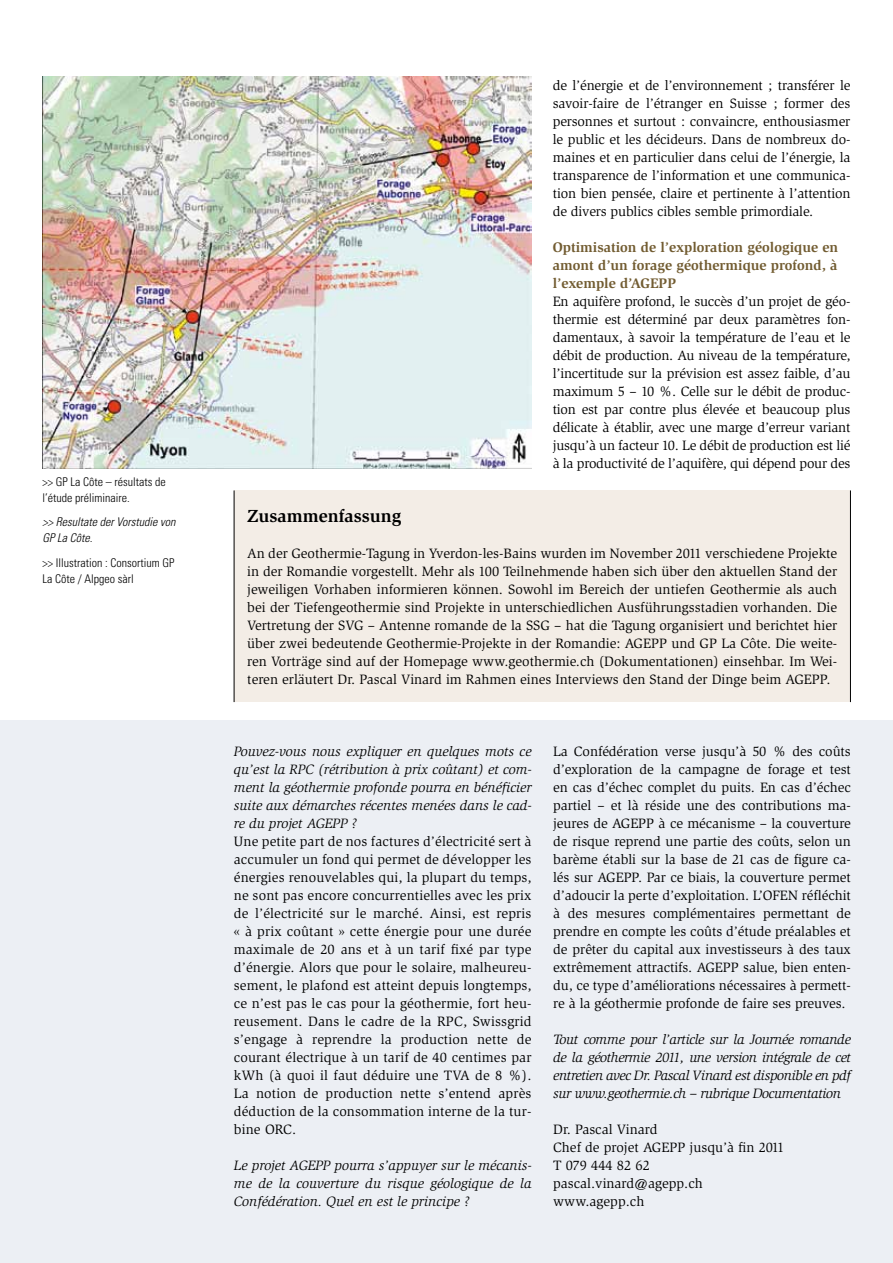
<style>
.page{position:relative;width:893px;height:1263px;background:#fff}
.page>*{position:absolute;margin:0;border:0;box-sizing:border-box;transform-origin:0 0}
.t1{font:700 18px "Slimbach";color:#000}
.t2{font:700 14.25px/18px "Slimbach";color:#725c31;text-align:justify}
.t3{font:13.95px/18px "Slimbach";letter-spacing:-.005em;color:#000;text-align:justify}
.t4{font:italic 13.95px/18px "Slimbach";color:#000;text-align:justify}
.t5{font:300 condensed 12px/15.8px "Univers";color:#000}
.t6{font:italic 300 condensed 12px/15.8px "Univers";color:#000}
</style>
<div class="page">
<div style="left:235px;top:490px;width:615px;height:212px;background:#f3ede6"></div>
<hr style="left:234px;top:490px;width:1px;height:212px;background:#000">
<hr style="left:850px;top:490px;width:1px;height:212px;background:#000">
<img style="left:43px;top:77px;width:488px;height:391px">
<div style="left:0;top:720px;width:893px;height:543px;background:#eceff4"></div>
<p class="t5" style="left:43px;top:474px;width:125px">&gt;&gt; GP La Côte – résultats de l’étude préliminaire.</p>
<p class="t6" style="left:43px;top:514px;width:134px">&gt;&gt; Resultate der Vorstudie von<br>GP La Côte.</p>
<p class="t5" style="left:43px;top:555px;width:133px">&gt;&gt; Illustration : Consortium GP<br>La Côte / Alpgeo sàrl</p>
<p class="t3" style="left:553px;top:76px;width:299px">de l’énergie et de l’environnement ; transférer le savoir-faire de l’étranger en Suisse ; former des personnes et surtout : convaincre, enthousiasmer le public et les décideurs. Dans de nombreux do&shy;maines et en particulier dans celui de l’énergie, la transparence de l’information et une communica&shy;tion bien pensée, claire et pertinente à l’attention de divers publics cibles semble primordiale.</p>
<p class="t2" style="left:553px;top:238px;width:287px">Optimisation de l’exploration géologique en amont d’un forage géothermique profond, à l’exemple d’AGEPP</p>
<p class="t3" style="left:553px;top:292px;width:299px">En aquifère profond, le succès d’un projet de géo&shy;thermie est déterminé par deux paramètres fon&shy;damentaux, à savoir la température de l’eau et le débit de production. Au niveau de la température, l’incertitude sur la prévision est assez faible, d’au maximum 5 – 10 %. Celle sur le débit de produc&shy;tion est par contre plus élevée et beaucoup plus délicate à établir, avec une marge d’erreur variant jusqu’à un facteur 10. Le débit de production est lié à la productivité de l’aquifère, qui dépend pour des</p>
<p class="t1" style="left:247px;top:505px;width:156px">Zusammenfassung</p>
<p class="t3" style="left:247px;top:544px;width:591px">An der Geothermie-Tagung in Yverdon-les-Bains wurden im November 2011 verschiedene Projekte in der Romandie vorgestellt. Mehr als 100 Teilnehmende haben sich über den aktuellen Stand der jeweiligen Vorhaben informieren können. Sowohl im Bereich der untiefen Geothermie als auch bei der Tiefengeothermie sind Projekte in unterschiedlichen Ausführungsstadien vorhanden. Die Vertretung der SVG – Antenne romande de la SSG – hat die Tagung organisiert und berichtet hier über zwei bedeutende Geothermie-Projekte in der Romandie: AGEPP und GP La Côte. Die weite&shy;ren Vorträge sind auf der Homepage www.geothermie.ch (Dokumentationen) einsehbar. Im Wei&shy;teren erläutert Dr. Pascal Vinard im Rahmen eines Interviews den Stand der Dinge beim AGEPP.</p>
<p class="t4" style="left:234px;top:742px;width:299px">Pouvez-vous nous expliquer en quelques mots ce qu’est la RPC (rétribution à prix coûtant) et com&shy;ment la géothermie profonde pourra en bénéficier suite aux démarches récentes menées dans le cad&shy;re du projet AGEPP ?</p>
<p class="t3" style="left:234px;top:832px;width:299px">Une petite part de nos factures d’électricité sert à accumuler un fond qui permet de développer les énergies renouvelables qui, la plupart du temps, ne sont pas encore concurrentielles avec les prix de l’électricité sur le marché. Ainsi, est repris « à prix coûtant » cette énergie pour une durée maximale de 20 ans et à un tarif fixé par type d’énergie. Alors que pour le solaire, malheureu&shy;sement, le plafond est atteint depuis longtemps, ce n’est pas le cas pour la géothermie, fort heu&shy;reusement. Dans le cadre de la RPC, Swissgrid s’engage à reprendre la production nette de courant électrique à un tarif de 40 centimes par kWh (à quoi il faut déduire une TVA de 8 %).<br>La notion de production nette s’entend après déduction de la consommation interne de la tur&shy;bine ORC.</p>
<p class="t4" style="left:234px;top:1156px;width:299px">Le projet AGEPP pourra s’appuyer sur le mécanis&shy;me de la couverture du risque géologique de la Confédération. Quel en est le principe ?</p>
<p class="t3" style="left:553px;top:742px;width:299px">La Confédération verse jusqu’à 50 % des coûts d’exploration de la campagne de forage et test en cas d’échec complet du puits. En cas d’échec partiel – et là réside une des contributions ma&shy;jeures de AGEPP à ce mécanisme – la couverture de risque reprend une partie des coûts, selon un barème établi sur la base de 21 cas de figure ca&shy;lés sur AGEPP. Par ce biais, la couverture permet d’adoucir la perte d’exploitation. L’OFEN réfléchit à des mesures complémentaires permettant de prendre en compte les coûts d’étude préalables et de prêter du capital aux investisseurs à des taux extrêmement attractifs. AGEPP salue, bien enten&shy;du, ce type d’améliorations nécessaires à permett&shy;re à la géothermie profonde de faire ses preuves.</p>
<p class="t4" style="left:553px;top:1030px;width:299px">Tout comme pour l’article sur la Journée romande de la géothermie 2011, une version intégrale de cet entretien avec Dr. Pascal Vinard est disponible en pdf sur www.geothermie.ch – rubrique Documentation</p>
<p class="t3" style="left:553px;top:1120px;width:233px;text-align:left">Dr. Pascal Vinard<br>Chef de projet AGEPP jusqu’à fin 2011<br>T 079 444 82 62 pascal.vinard@agepp.ch www.agepp.ch</p>
</div>
